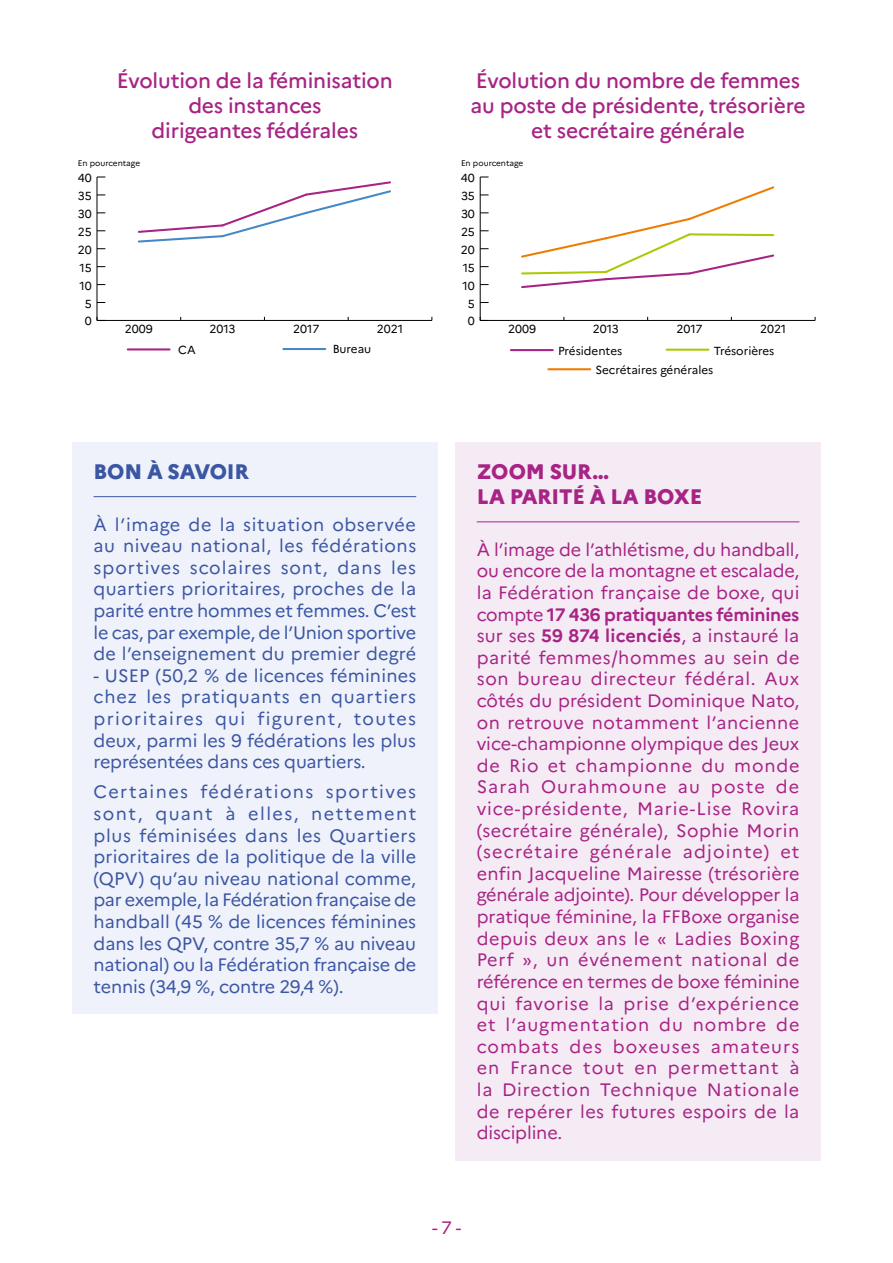
<style>
.page{position:relative;width:893px;height:1263px;background:#fff}
.page>*{position:absolute;margin:0;border:0;box-sizing:border-box;transform-origin:0 0}
.t1{font:500 21px/25.2px "Marianne";letter-spacing:-.01em;color:#a72485;text-align:center}
.t2{font:800 21px/25.2px "Marianne";letter-spacing:-.01em;color:#a72485}
.t3{font:800 21px "Marianne";letter-spacing:-.01em;color:#3b56a3}
.t4{font:18px/21.6px "Marianne";letter-spacing:.025em;color:#a72485;text-align:justify}
.t5{font:18px/21.6px "Marianne";letter-spacing:-.01em;color:#3b56a3;text-align:justify}
.t6{font:11.7px "Marianne";letter-spacing:-.005em;color:#000}
.t7{font:8.25px "Marianne";color:#000}
.s1{font-weight:700}
</style>
<div class="page">
<hr style="left:97px;top:320px;width:335px;height:1px;background:#000">
<hr style="left:97px;top:177px;width:1px;height:143px;background:#000">
<hr style="left:283px;top:348px;width:42px;height:2px;background:#4587c7">
<hr style="left:128px;top:348px;width:42px;height:2px;background:#a72485">
<svg style="left:137px;top:181px;width:254px;height:62px"></svg>
<hr style="left:480px;top:320px;width:335px;height:1px;background:#000">
<hr style="left:480px;top:177px;width:1px;height:143px;background:#000">
<hr style="left:548px;top:368px;width:42px;height:2px;background:#ef7c00">
<hr style="left:667px;top:349px;width:41px;height:2px;background:#acc903">
<hr style="left:511px;top:349px;width:42px;height:2px;background:#a72485">
<svg style="left:521px;top:186px;width:254px;height:103px"></svg>
<div style="left:72px;top:442px;width:365px;height:572px;background:#eff2fa"></div>
<hr style="left:94px;top:496px;width:322px;height:1px;background:#3b56a3">
<div style="left:455px;top:442px;width:366px;height:718px;background:#f5ebf5"></div>
<hr style="left:477px;top:521px;width:322px;height:1px;background:#a72485">
<p class="t1" style="left:117px;top:68px;width:277px">Évolution de la féminisation des instances<br>dirigeantes fédérales</p>
<p class="t1" style="left:471px;top:68px;width:336px">Évolution du nombre de femmes au poste de présidente, trésorière et secrétaire générale</p>
<p class="t7" style="left:78px;top:158px;width:64px">En pourcentage</p>
<p class="t7" style="left:461px;top:158px;width:64px">En pourcentage</p>
<p class="t6" style="left:78px;top:171px;width:16px">40</p>
<p class="t6" style="left:461px;top:171px;width:16px">40</p>
<p class="t6" style="left:78px;top:189px;width:15px">35</p>
<p class="t6" style="left:461px;top:189px;width:15px">35</p>
<p class="t6" style="left:78px;top:207px;width:15px">30</p>
<p class="t6" style="left:461px;top:207px;width:15px">30</p>
<p class="t6" style="left:78px;top:225px;width:15px">25</p>
<p class="t6" style="left:461px;top:225px;width:15px">25</p>
<p class="t6" style="left:78px;top:242px;width:15px">20</p>
<p class="t6" style="left:461px;top:242px;width:15px">20</p>
<p class="t6" style="left:80px;top:260px;width:14px">15</p>
<p class="t6" style="left:463px;top:260px;width:14px">15</p>
<p class="t6" style="left:79px;top:278px;width:14px">10</p>
<p class="t6" style="left:463px;top:278px;width:14px">10</p>
<p class="t6" style="left:85px;top:296px;width:8px">5</p>
<p class="t6" style="left:468px;top:296px;width:8px">5</p>
<p class="t6" style="left:85px;top:314px;width:8px">0</p>
<p class="t6" style="left:125px;top:321px;width:30px">2009</p>
<p class="t6" style="left:210px;top:321px;width:28px">2013</p>
<p class="t6" style="left:293px;top:321px;width:28px">2017</p>
<p class="t6" style="left:377px;top:321px;width:28px">2021</p>
<p class="t6" style="left:468px;top:314px;width:8px">0</p>
<p class="t6" style="left:508px;top:321px;width:30px">2009</p>
<p class="t6" style="left:593px;top:321px;width:28px">2013</p>
<p class="t6" style="left:676px;top:321px;width:28px">2017</p>
<p class="t6" style="left:760px;top:321px;width:28px">2021</p>
<p class="t6" style="left:178px;top:342px;width:19px">CA</p>
<p class="t6" style="left:333px;top:342px;width:40px">Bureau</p>
<p class="t6" style="left:558px;top:344px;width:66px">Présidentes</p>
<p class="t6" style="left:714px;top:343px;width:62px">Trésorières</p>
<p class="t6" style="left:595px;top:363px;width:119px">Secrétaires générales</p>
<p class="t3" style="left:94px;top:459px;width:157px">BON À SAVOIR</p>
<p class="t5" style="left:94px;top:513px;width:324px">À l’image de la situation observée au niveau national, les fédérations sportives scolaires sont, dans les quartiers prioritaires, proches de la parité entre hommes et femmes. C’est le cas, par exemple, de l’Union sportive de l’enseignement du premier degré</p>
<p class="t5" style="left:94px;top:665px;width:324px">- USEP (50,2 % de licences féminines chez les pratiquants en quartiers prioritaires qui figurent, toutes deux, parmi les 9 fédérations les plus représentées dans ces quartiers.</p>
<p class="t5" style="left:94px;top:781px;width:324px">Certaines fédérations sportives sont, quant à elles, nettement plus féminisées dans les Quartiers prioritaires de la politique de la ville (QPV) qu’au niveau national comme, par exemple, la Fédération française de handball (45 % de licences féminines dans les QPV, contre 35,7 % au niveau national) ou la Fédération française de tennis (34,9 %, contre 29,4 %).</p>
<p class="t2" style="left:477px;top:459px;width:227px">ZOOM SUR…<br>LA PARITÉ À LA BOXE</p>
<p class="t4" style="left:477px;top:539px;width:324px">À l’image de l’athlétisme, du handball, ou encore de la montagne et escalade, la Fédération française de boxe, qui compte <span class="s1">17 436 pratiquantes féminines </span>sur ses <span class="s1">59 874 licenciés</span>, a instauré la parité femmes/hommes au sein de son bureau directeur fédéral. Aux côtés du président Dominique Nato, on retrouve notamment l’ancienne vice-championne olympique des Jeux de Rio et championne du monde Sarah Ourahmoune au poste de vice-présidente, Marie-Lise Rovira (secrétaire générale), Sophie Morin (secrétaire générale adjointe) et enfin Jacqueline Mairesse (trésorière générale adjointe). Pour développer la pratique féminine, la FFBoxe organise depuis deux ans le « Ladies Boxing Perf », un événement national de référence en termes de boxe féminine qui favorise la prise d’expérience et l’augmentation du nombre de combats des boxeuses amateurs en France tout en permettant à la Direction Technique Nationale de repérer les futures espoirs de la discipline.</p>
<p class="t4" style="left:432px;top:1216px;width:31px">- 7 -</p>
</div>
